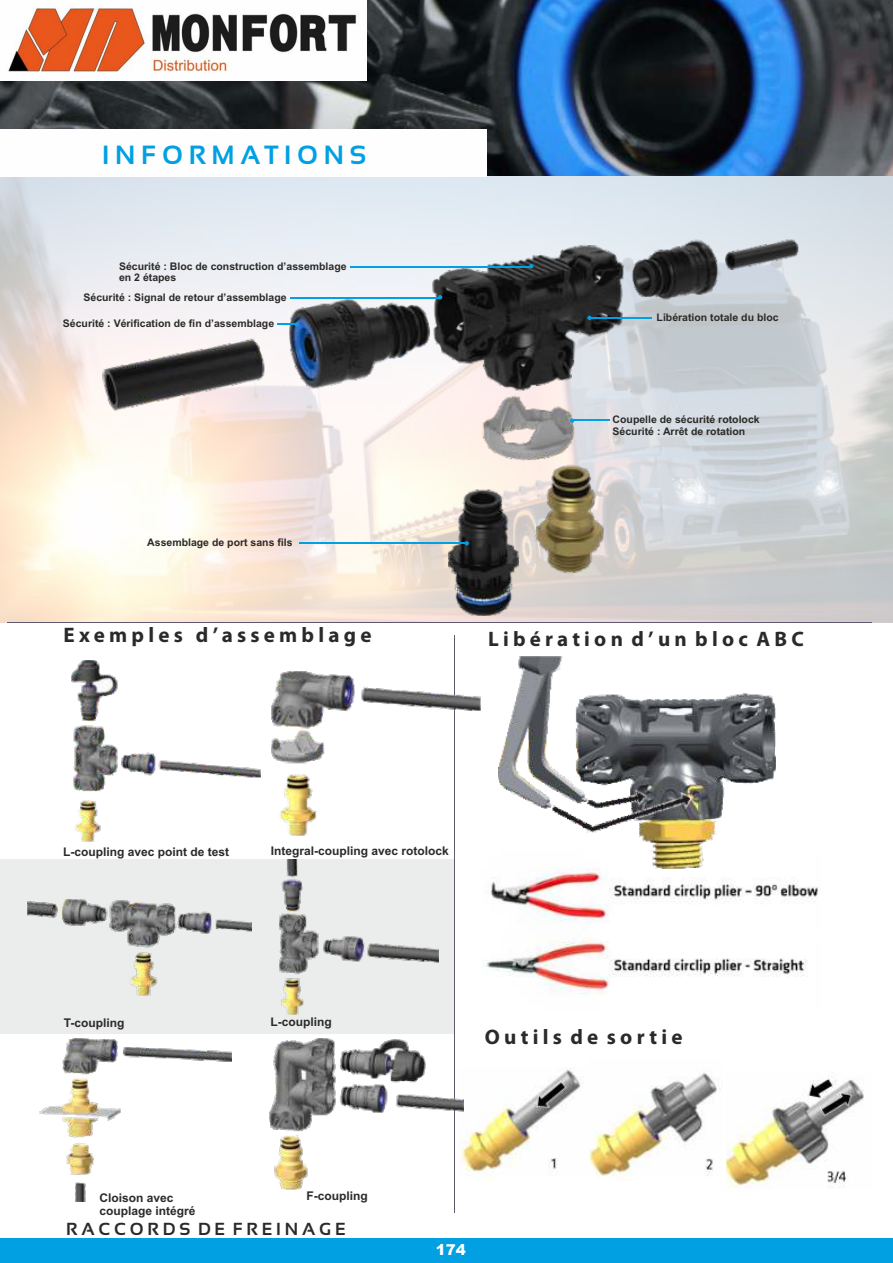
<style>
.page{position:relative;width:893px;height:1263px;background:#fff}
.page>*{position:absolute;margin:0;border:0;box-sizing:border-box;transform-origin:0 0}
.t1{font:700 26.4px "Sansation";letter-spacing:.22em;color:#00a0e3}
.t2{font:700 21px "Myriad Pro";letter-spacing:.2em;color:#2b2a29}
.t3{font:700 17.55px "Sansation";letter-spacing:.22em;color:#2b2a29}
.t4{font:900 15px "Arial";color:#fff}
.t5{font:700 12px/13.4px "Arial";color:#2b2a29}
.t6{font:700 10.5px/11.7px "Arial";color:#2b2a29}
</style>
<div class="page">
<img style="left:0;top:176px;width:893px;height:447px">
<div style="left:0;top:859px;width:455px;height:175px;background:#ebecec"></div>
<img style="left:485px;top:868px;width:333px;height:127px">
<svg style="left:438px;top:295px;width:4px;height:4px"></svg>
<svg style="left:529px;top:264px;width:4px;height:4px"></svg>
<svg style="left:278px;top:322px;width:21px;height:4px"></svg>
<hr style="left:290px;top:297px;width:151px;height:1px;background:#00a0e3">
<hr style="left:350px;top:266px;width:182px;height:1px;background:#00a0e3">
<svg style="left:587px;top:316px;width:5px;height:4px"></svg>
<hr style="left:591px;top:317px;width:61px;height:1px;background:#00a0e3">
<svg style="left:570px;top:418px;width:4px;height:5px"></svg>
<svg style="left:465px;top:541px;width:4px;height:4px"></svg>
<hr style="left:573px;top:420px;width:37px;height:1px;background:#00a0e3">
<hr style="left:299px;top:543px;width:166px;height:1px;background:#00a0e3">
<img style="left:498px;top:656px;width:277px;height:212px">
<img style="left:726px;top:1078px;width:138px;height:109px">
<img style="left:589px;top:1072px;width:128px;height:108px">
<img style="left:464px;top:1067px;width:117px;height:113px">
<hr style="left:7px;top:622px;width:865px;height:1px;background:#5e5971">
<hr style="left:454px;top:635px;width:1px;height:577px;background:#5e5971">
<img style="left:72px;top:660px;width:189px;height:181px">
<img style="left:271px;top:671px;width:209px;height:164px">
<img style="left:27px;top:900px;width:225px;height:95px">
<img style="left:280px;top:859px;width:159px;height:155px">
<img style="left:40px;top:1038px;width:192px;height:164px">
<img style="left:269px;top:1038px;width:195px;height:151px">
<img style="left:0;top:0;width:893px;height:176px">
<div style="left:0;top:1238px;width:893px;height:25px;background:#00a0e3"></div>
<div style="left:0;top:129px;width:486px;height:48px;background:#fefefe"></div>
<img style="left:0;top:0;width:366px;height:80px">
<h1 class="t1" style="left:102px;top:144px;width:266px">INFORMATIONS</h1>
<p class="t6" style="left:119px;top:261px;width:229px">Sécurité : Bloc de construction d’assemblage en 2 étapes</p>
<p class="t6" style="left:84px;top:292px;width:205px">Sécurité : Signal de retour d’assemblage</p>
<p class="t6" style="left:63px;top:319px;width:213px">Sécurité : Vérification de fin d’assemblage</p>
<p class="t6" style="left:147px;top:538px;width:147px">Assemblage de port sans fils</p>
<h2 class="t2" style="left:64px;top:626px;width:310px">Exemples d’assemblage</h2>
<p class="t6" style="left:657px;top:313px;width:123px">Libération totale du bloc</p>
<p class="t6" style="left:613px;top:415px;width:149px">Coupelle de sécurité rotolock<br>Sécurité : Arrêt de rotation</p>
<h2 class="t2" style="left:488px;top:631px;width:317px">Libération d’un bloc ABC</h2>
<p class="t5" style="left:63px;top:846px;width:168px">L-coupling avec point de test</p>
<p class="t5" style="left:271px;top:845px;width:180px">Integral-coupling avec rotolock</p>
<p class="t5" style="left:64px;top:1017px;width:62px">T-coupling</p>
<p class="t5" style="left:99px;top:1192px;width:98px">Cloison avec couplage intégré</p>
<p class="t5" style="left:271px;top:1016px;width:63px">L-coupling</p>
<p class="t5" style="left:306px;top:1190px;width:63px">F-coupling</p>
<h3 class="t3" style="left:66px;top:1222px;width:281px">RACCORDS DE FREINAGE</h3>
<h2 class="t2" style="left:485px;top:1028px;width:199px">Outils de sortie</h2>
<h3 class="t4" style="left:436px;top:1239px;width:32px">174</h3>
</div>
